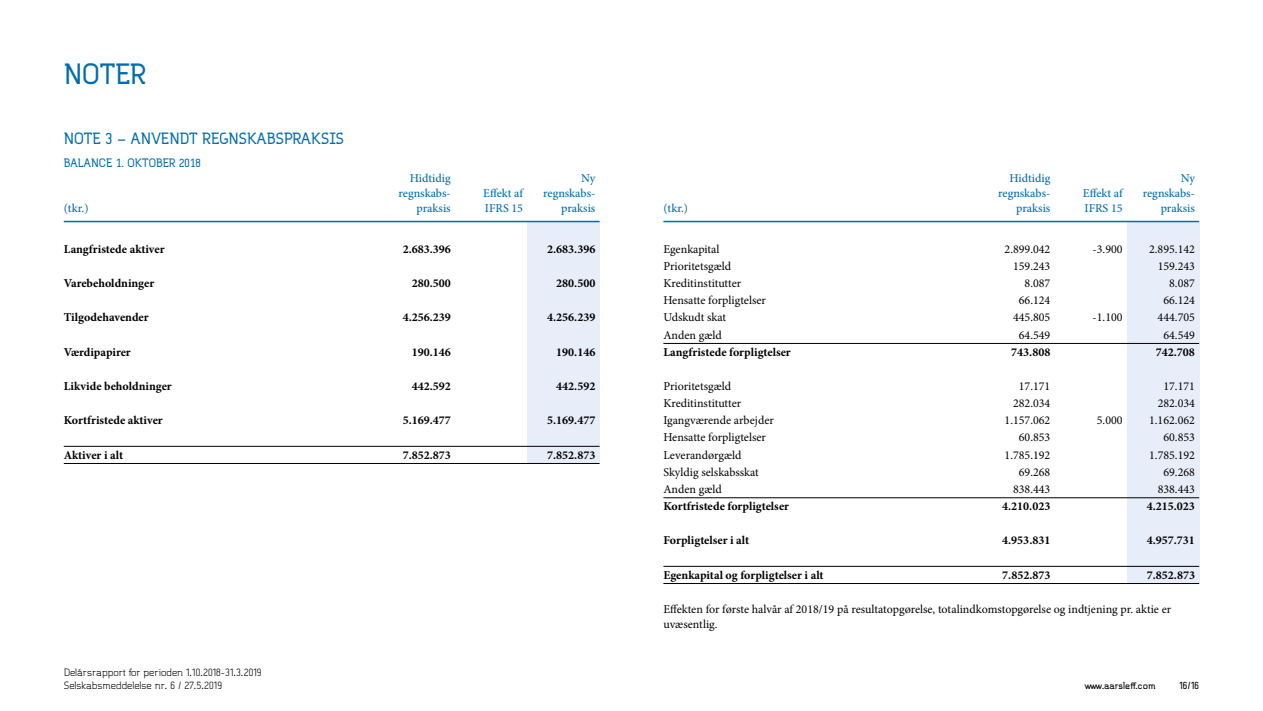
<style>
.page{position:relative;width:1263px;height:711px;background:#fff}
.page>*{position:absolute;margin:0;border:0;box-sizing:border-box;transform-origin:0 0}
.t1{font:700 27px "B Ruston.";color:#006db1}
.t2{font:700 15px "B Ruston.";color:#006db1}
.t3{font:12px/15px "Minion Pro";color:#000}
.t4{font:700 12px "Minion Pro";color:#000}
.t5{font:500 12px "Minion Pro";color:#006db1}
.t6{font:700 11.25px "B Ruston.";color:#006db1}
.t7{font:9.75px/13.5px "B Ruston.";color:#000}
.t8{font:700 9.75px "B Ruston.";color:#000}
</style>
<div class="page">
<div style="left:527px;top:221px;width:73px;height:242px;background:#e8eef9"></div>
<div style="left:1127px;top:221px;width:72px;height:362px;background:#e8eef9"></div>
<hr style="left:64px;top:220px;width:536px;height:2px;background:#006db1">
<hr style="left:64px;top:445px;width:536px;height:1px;background:#000">
<hr style="left:64px;top:463px;width:536px;height:1px;background:#000">
<hr style="left:663px;top:220px;width:536px;height:2px;background:#006db1">
<hr style="left:663px;top:343px;width:536px;height:1px;background:#000">
<hr style="left:663px;top:497px;width:536px;height:1px;background:#000">
<hr style="left:663px;top:565px;width:536px;height:1px;background:#000">
<hr style="left:663px;top:583px;width:536px;height:1px;background:#000">
<h1 class="t1" style="left:64px;top:57px;width:84px">NOTER</h1>
<p class="t2" style="left:64px;top:129px;width:282px">NOTE 3 – ANVENDT REGNSKABSPRAKSIS</p>
<p class="t6" style="left:64px;top:156px;width:139px">BALANCE 1. OKTOBER 2018</p>
<p class="t5" style="left:410px;top:170px;width:42px">Hidtidig</p>
<p class="t5" style="left:581px;top:170px;width:16px">Ny</p>
<p class="t5" style="left:399px;top:185px;width:54px">regnskabs-</p>
<p class="t5" style="left:483px;top:185px;width:41px">Effekt af</p>
<p class="t5" style="left:543px;top:185px;width:54px">regnskabs-</p>
<p class="t5" style="left:64px;top:200px;width:26px">(tkr.)</p>
<p class="t5" style="left:416px;top:200px;width:36px">praksis</p>
<p class="t5" style="left:485px;top:200px;width:40px">IFRS 15</p>
<p class="t5" style="left:561px;top:200px;width:36px">praksis</p>
<p class="t4" style="left:64px;top:240px;width:102px">Langfristede aktiver</p>
<p class="t4" style="left:403px;top:240px;width:50px">2.683.396</p>
<p class="t4" style="left:547px;top:240px;width:50px">2.683.396</p>
<p class="t4" style="left:64px;top:274px;width:92px">Varebeholdninger</p>
<p class="t4" style="left:412px;top:274px;width:41px">280.500</p>
<p class="t4" style="left:556px;top:274px;width:41px">280.500</p>
<p class="t4" style="left:64px;top:309px;width:86px">Tilgodehavender</p>
<p class="t4" style="left:403px;top:309px;width:50px">4.256.239</p>
<p class="t4" style="left:547px;top:309px;width:50px">4.256.239</p>
<p class="t4" style="left:64px;top:343px;width:69px">Værdipapirer</p>
<p class="t4" style="left:412px;top:343px;width:41px">190.146</p>
<p class="t4" style="left:556px;top:343px;width:41px">190.146</p>
<p class="t4" style="left:64px;top:377px;width:109px">Likvide beholdninger</p>
<p class="t4" style="left:412px;top:377px;width:41px">442.592</p>
<p class="t4" style="left:556px;top:377px;width:41px">442.592</p>
<p class="t4" style="left:64px;top:411px;width:100px">Kortfristede aktiver</p>
<p class="t4" style="left:403px;top:411px;width:50px">5.169.477</p>
<p class="t4" style="left:547px;top:411px;width:50px">5.169.477</p>
<p class="t4" style="left:64px;top:446px;width:61px">Aktiver i alt</p>
<p class="t4" style="left:403px;top:446px;width:50px">7.852.873</p>
<p class="t4" style="left:547px;top:446px;width:50px">7.852.873</p>
<p class="t7" style="left:64px;top:664px;width:199px">Delårsrapport for perioden 1.10.2018-31.3.2019<br>Selskabsmeddelelse nr. 6 / 27.5.2019</p>
<p class="t5" style="left:1009px;top:170px;width:42px">Hidtidig</p>
<p class="t5" style="left:1181px;top:170px;width:16px">Ny</p>
<p class="t5" style="left:998px;top:185px;width:54px">regnskabs-</p>
<p class="t5" style="left:1083px;top:185px;width:41px">Effekt af</p>
<p class="t5" style="left:1143px;top:185px;width:54px">regnskabs-</p>
<p class="t5" style="left:663px;top:200px;width:26px">(tkr.)</p>
<p class="t5" style="left:1016px;top:200px;width:36px">praksis</p>
<p class="t5" style="left:1084px;top:200px;width:40px">IFRS 15</p>
<p class="t5" style="left:1161px;top:200px;width:36px">praksis</p>
<p class="t3" style="left:663px;top:241px;width:58px">Egenkapital</p>
<p class="t3" style="left:1004px;top:241px;width:47px">2.899.042</p>
<p class="t3" style="left:1092px;top:241px;width:32px">-3.900</p>
<p class="t3" style="left:1149px;top:241px;width:47px">2.895.142</p>
<p class="t3" style="left:663px;top:258px;width:69px">Prioritetsgæld</p>
<p class="t3" style="left:1013px;top:258px;width:39px">159.243</p>
<p class="t3" style="left:1158px;top:258px;width:39px">159.243</p>
<p class="t3" style="left:663px;top:275px;width:79px">Kreditinstitutter</p>
<p class="t3" style="left:1024px;top:275px;width:27px">8.087</p>
<p class="t3" style="left:1169px;top:275px;width:27px">8.087</p>
<p class="t3" style="left:663px;top:293px;width:104px">Hensatte forpligtelser</p>
<p class="t3" style="left:1019px;top:293px;width:33px">66.124</p>
<p class="t3" style="left:1163px;top:293px;width:33px">66.124</p>
<p class="t3" style="left:663px;top:310px;width:64px">Udskudt skat</p>
<p class="t3" style="left:1013px;top:310px;width:39px">445.805</p>
<p class="t3" style="left:1092px;top:310px;width:32px">-1.100</p>
<p class="t3" style="left:1158px;top:310px;width:39px">444.705</p>
<p class="t3" style="left:663px;top:327px;width:60px">Anden gæld</p>
<p class="t3" style="left:1019px;top:327px;width:33px">64.549</p>
<p class="t3" style="left:1163px;top:327px;width:33px">64.549</p>
<p class="t4" style="left:663px;top:343px;width:129px">Langfristede forpligtelser</p>
<p class="t4" style="left:1011px;top:343px;width:41px">743.808</p>
<p class="t4" style="left:1156px;top:343px;width:41px">742.708</p>
<p class="t3" style="left:663px;top:378px;width:69px">Prioritetsgæld</p>
<p class="t3" style="left:1019px;top:378px;width:33px">17.171</p>
<p class="t3" style="left:1163px;top:378px;width:33px">17.171</p>
<p class="t3" style="left:663px;top:395px;width:79px">Kreditinstitutter</p>
<p class="t3" style="left:1013px;top:395px;width:39px">282.034</p>
<p class="t3" style="left:1158px;top:395px;width:39px">282.034</p>
<p class="t3" style="left:663px;top:412px;width:112px">Igangværende arbejder</p>
<p class="t3" style="left:1004px;top:412px;width:47px">1.157.062</p>
<p class="t3" style="left:1097px;top:412px;width:27px">5.000</p>
<p class="t3" style="left:1149px;top:412px;width:47px">1.162.062</p>
<p class="t3" style="left:663px;top:430px;width:104px">Hensatte forpligtelser</p>
<p class="t3" style="left:1019px;top:430px;width:33px">60.853</p>
<p class="t3" style="left:1163px;top:430px;width:33px">60.853</p>
<p class="t3" style="left:663px;top:447px;width:80px">Leverandørgæld</p>
<p class="t3" style="left:1004px;top:447px;width:47px">1.785.192</p>
<p class="t3" style="left:1149px;top:447px;width:47px">1.785.192</p>
<p class="t3" style="left:663px;top:464px;width:97px">Skyldig selskabsskat</p>
<p class="t3" style="left:1019px;top:464px;width:33px">69.268</p>
<p class="t3" style="left:1163px;top:464px;width:33px">69.268</p>
<p class="t3" style="left:663px;top:481px;width:60px">Anden gæld</p>
<p class="t3" style="left:1013px;top:481px;width:39px">838.443</p>
<p class="t3" style="left:1158px;top:481px;width:39px">838.443</p>
<p class="t4" style="left:663px;top:497px;width:127px">Kortfristede forpligtelser</p>
<p class="t4" style="left:1002px;top:497px;width:50px">4.210.023</p>
<p class="t4" style="left:1147px;top:497px;width:50px">4.215.023</p>
<p class="t4" style="left:663px;top:531px;width:87px">Forpligtelser i alt</p>
<p class="t4" style="left:1002px;top:531px;width:50px">4.953.831</p>
<p class="t4" style="left:1147px;top:531px;width:50px">4.957.731</p>
<p class="t4" style="left:663px;top:566px;width:162px">Egenkapital og forpligtelser i alt</p>
<p class="t4" style="left:1002px;top:566px;width:50px">7.852.873</p>
<p class="t4" style="left:1147px;top:566px;width:50px">7.852.873</p>
<p class="t3" style="left:663px;top:601px;width:509px">Effekten for første halvår af 2018/19 på resultatopgørelse, totalindkomstopgørelse og indtjening pr. aktie er uvæsentlig.</p>
<p class="t8" style="left:1084px;top:679px;width:73px">www.aarsleff.com</p>
<p class="t8" style="left:1179px;top:679px;width:21px">16/16</p>
</div>
